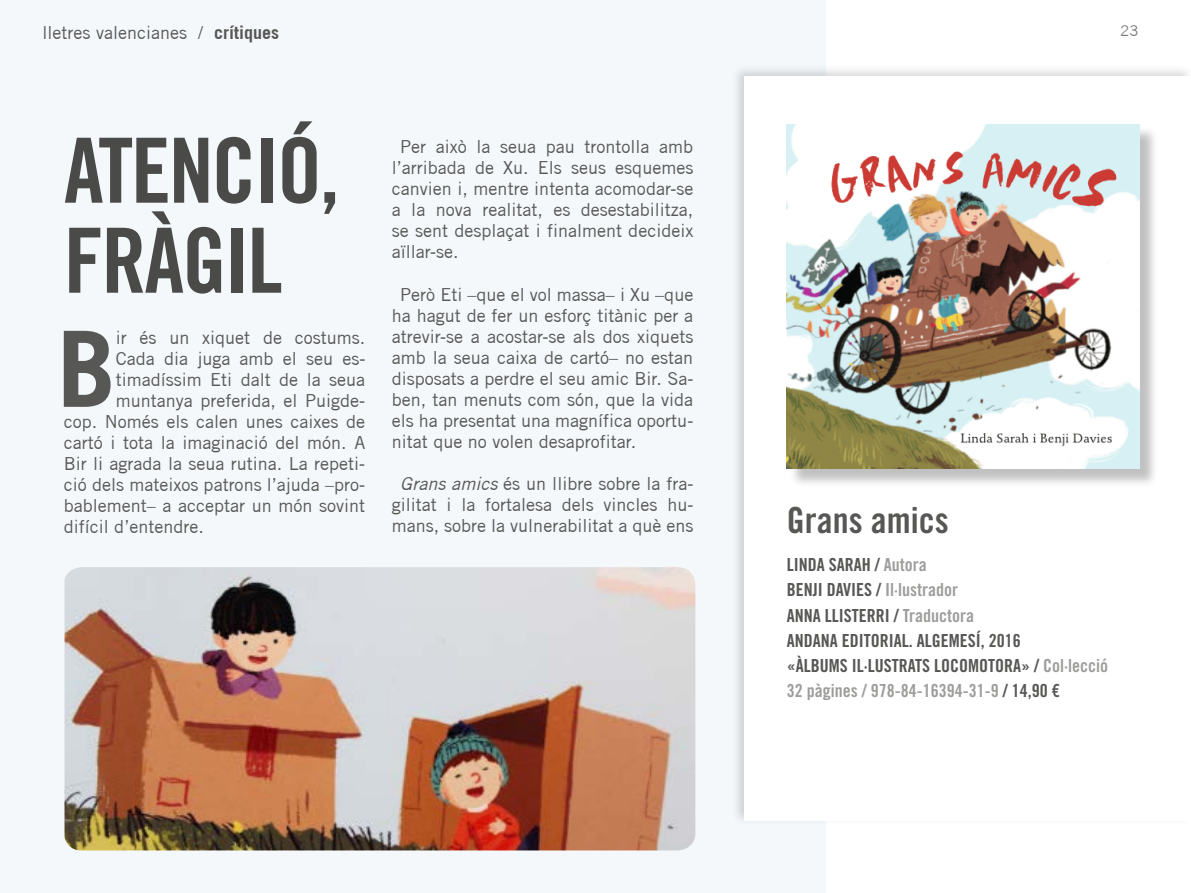
<style>
.page{position:relative;width:1191px;height:893px;background:#fff}
.page>*{position:absolute;margin:0;border:0;box-sizing:border-box;transform-origin:0 0}
.t1{font:700 105.3px "Trade Gothic";color:#575756}
.t2{font:90px/90px "Trade Gothic Bold Cond Twenty";letter-spacing:-.025em;color:#4a4a49}
.t3{font:36px "Trade Gothic Bold Cond Twenty";color:#575756}
.t4{font:18px/21px "Trade Gothic";color:#575756;text-align:justify}
.t5{font:18px/25.2px "Trade Gothic Bold Cond Twenty";color:#575756}
.t6{font:15px "Trade Gothic";color:#7c7b7b}
.s1{font-weight:700}
.s2{font-style:italic}
.s3{color:#9d9d9c}
</style>
<div class="page">
<div style="left:0;top:0;width:825px;height:893px;background:#f4f8fa"></div>
<div style="left:730px;top:64px;width:461px;height:761px;background:#000;opacity:.15"></div>
<div style="left:744px;top:77px;width:447px;height:744px;background:#fff"></div>
<div style="left:788px;top:126px;width:370px;height:362px;background:#000;opacity:.25"></div>
<img style="left:787px;top:124px;width:352px;height:345px">
<img style="left:65px;top:567px;width:630px;height:283px">
<p class="t4" style="left:43px;top:21px;width:238px">lletres valencianes / <span class="s1">crítiques</span></p>
<p class="t6" style="left:1120px;top:22px;width:20px">23</p>
<h2 class="t2" style="left:64px;top:125px;width:277px">ATENCIÓ,<br>FRÀGIL</h2>
<h1 class="t1" style="left:57px;top:305px;width:60px">B</h1>
<p class="t4" style="left:116px;top:327px;width:251px">ir és un xiquet de costums.</p>
<p class="t4" style="left:116px;top:348px;width:251px">Cada dia juga amb el seu es-</p>
<p class="t4" style="left:116px;top:369px;width:251px">timadíssim Eti dalt de la seua</p>
<p class="t4" style="left:116px;top:390px;width:251px">muntanya preferida, el Puigde-</p>
<p class="t4" style="left:64px;top:411px;width:303px">cop. Només els calen unes caixes de</p>
<p class="t4" style="left:64px;top:432px;width:303px">cartó i tota la imaginació del món. A</p>
<p class="t4" style="left:64px;top:453px;width:303px">Bir li agrada la seua rutina. La repeti-</p>
<p class="t4" style="left:64px;top:474px;width:303px">ció dels mateixos patrons l’ajuda –pro-</p>
<p class="t4" style="left:64px;top:495px;width:303px">bablement– a acceptar un món sovint</p>
<p class="t4" style="left:64px;top:516px;width:142px">difícil d’entendre.</p>
<p class="t4" style="left:392px;top:136px;width:303px;text-indent:8px">Per això la seua pau trontolla amb l’arribada de Xu. Els seus esquemes canvien i, mentre intenta acomodar-se a la nova realitat, es desestabilitza, se sent desplaçat i finalment decideix aïllar-se.</p>
<p class="t4" style="left:392px;top:284px;width:303px;text-indent:8px">Però Eti –que el vol massa– i Xu –que ha hagut de fer un esforç titànic per a atrevir-se a acostar-se als dos xiquets amb la seua caixa de cartó– no estan disposats a perdre el seu amic Bir. Sa&shy;ben, tan menuts com són, que la vida els ha presentat una magnífica oportu&shy;nitat que no volen desaprofitar.</p>
<p class="t4" style="left:392px;top:473px;width:303px;text-align:center"><span class="s2">Grans amics</span> és un llibre sobre la fra&shy;gilitat i la fortalesa dels vincles hu&shy;mans, sobre la vulnerabilitat a què ens</p>
<h3 class="t3" style="left:787px;top:498px;width:163px">Grans amics</h3>
<p class="t5" style="left:787px;top:552px;width:323px">LINDA SARAH / <span class="s3">Autora<br></span>BENJI DAVIES / <span class="s3">Il·lustrador<br></span>ANNA LLISTERRI / <span class="s3">Traductora<br></span>ANDANA EDITORIAL. ALGEMESÍ, 2016<br>«ÀLBUMS IL·LUSTRATS LOCOMOTORA» / <span class="s3">Col·lecció 32 pàgines / 978-84-16394-31-9</span> / 14,90 €</p>
</div>
